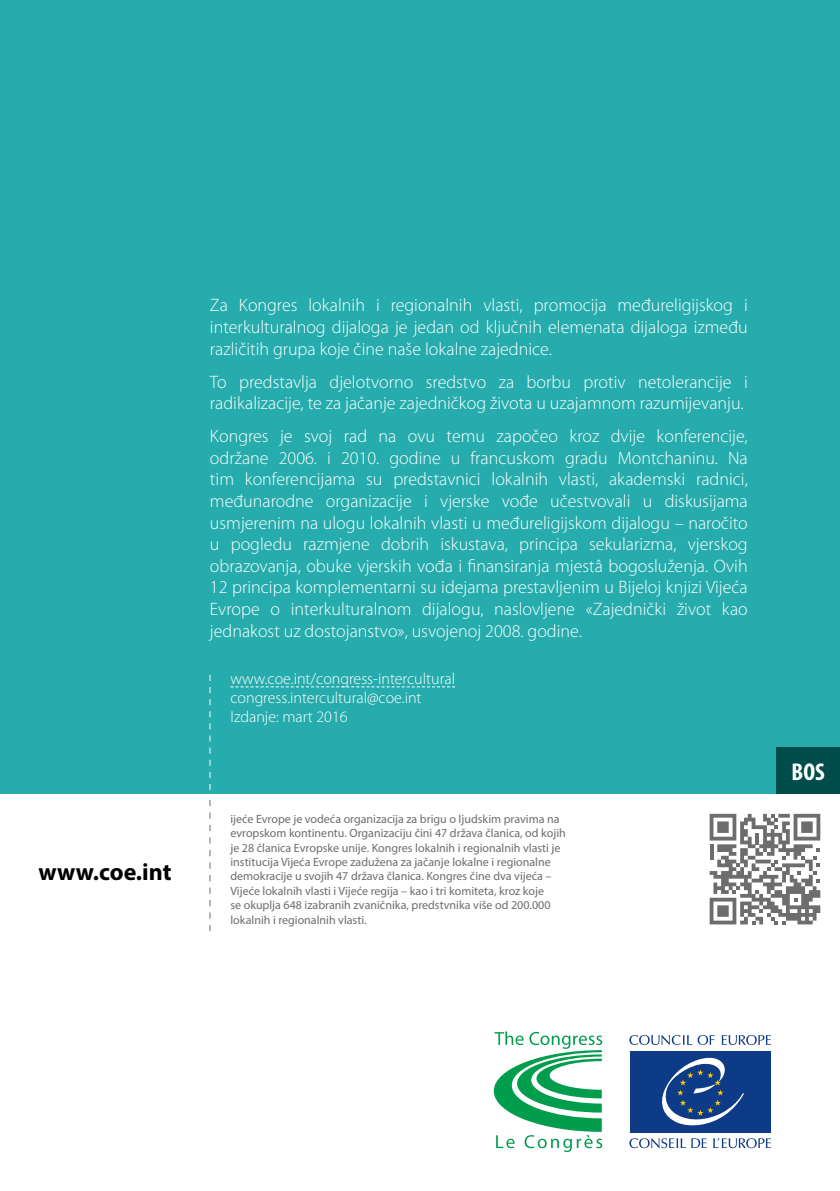
<style>
.page{position:relative;width:840px;height:1191px;background:#fff}
.page>*{position:absolute;margin:0;border:0;box-sizing:border-box;transform-origin:0 0}
.t1{font:700 condensed 24.4px "Myriad Pro";color:#fff}
.t2{font:700 24px "Myriad Pro";color:#000}
.paragraphe{font:300 18px/21.6px "Myriad Pro";color:#fff;text-align:justify}
.paragraphe-2{font:300 16px "Myriad Pro";color:#fff}
.t3{font:12px/14.4px "Myriad Pro";color:#6d6d6d}
</style>
<div class="page">
<div style="left:0;top:0;width:839px;height:794px;background:#26acad"></div>
<svg style="left:230px;top:686px;width:225px;height:1px"></svg>
<svg style="left:209px;top:800px;width:1px;height:131px"></svg>
<svg style="left:209px;top:675px;width:1px;height:115px"></svg>
<svg style="left:493px;top:1031px;width:109px;height:121px"></svg>
<svg style="left:721px;top:1035px;width:49px;height:10px"></svg>
<svg style="left:629px;top:1035px;width:85px;height:10px"></svg>
<svg style="left:713px;top:1138px;width:57px;height:10px"></svg>
<svg style="left:691px;top:1138px;width:15px;height:10px"></svg>
<svg style="left:629px;top:1138px;width:56px;height:10px"></svg>
<div style="left:629px;top:1050px;width:141px;height:82px;background:#0d3b88"></div>
<svg style="left:662px;top:1057px;width:81px;height:68px"></svg>
<div style="left:776px;top:748px;width:63px;height:46px;background:#004c4b"></div>
<svg style="left:709px;top:814px;width:110px;height:110px"></svg>
<p class="t2" style="left:38px;top:856px;width:134px">www.coe.int</p>
<p class="paragraphe" style="left:210px;top:295px;width:539px">Za Kongres lokalnih i regionalnih vlasti, promocija međureligijskog i interkulturalnog dijaloga je jedan od ključnih elemenata dijaloga između različitih grupa koje čine naše lokalne zajednice.</p>
<p class="paragraphe" style="left:210px;top:371px;width:539px">To predstavlja djelotvorno sredstvo za borbu protiv netolerancije i radikalizacije, te za jačanje zajedničkog života u uzajamnom razumijevanju.</p>
<p class="paragraphe" style="left:210px;top:426px;width:539px">Kongres je svoj rad na ovu temu započeo kroz dvije konferencije, održane 2006. i 2010. godine u francuskom gradu Montchaninu. Na tim konferencijama su predstavnici lokalnih vlasti, akademski radnici, međunarodne organizacije i vjerske vođe učestvovali u diskusijama usmjerenim na ulogu lokalnih vlasti u međureligijskom dijalogu – naročito u pogledu razmjene dobrih iskustava, principa sekularizma, vjerskog obrazovanja, obuke vjerskih vođa i finansiranja mjestâ bogosluženja. Ovih 12 principa komplementarni su idejama prestavljenim u Bijeloj knjizi Vijeća Evrope o interkulturalnom dijalogu, naslovljene «Zajednički život kao jednakost uz dostojanstvo», usvojenoj 2008. godine.</p>
<p class="paragraphe-2" style="left:230px;top:669px;width:226px">www.coe.int/congress-intercultural</p>
<p class="paragraphe-2" style="left:230px;top:689px;width:192px">congress.intercultural@coe.int</p>
<p class="paragraphe-2" style="left:230px;top:708px;width:119px">Izdanje: mart 2016</p>
<p class="t3" style="left:230px;top:811px;width:337px">ijeće Evrope je vodeća organizacija za brigu o ljudskim pravima na evropskom kontinentu. Organizaciju čini 47 država članica, od kojih je 28 članica Evropske unije. Kongres lokalnih i regionalnih vlasti je institucija Vijeća Evrope zadužena za jačanje lokalne i regionalne demokracije u svojih 47 država članica. Kongres čine dva vijeća – Vijeće lokalnih vlasti i Vijeće regija – kao i tri komiteta, kroz koje<br>se okuplja 648 izabranih zvaničnika, predstvnika više od 200.000 lokalnih i regionalnih vlasti.</p>
<p class="t1" style="left:791px;top:757px;width:35px">BOS</p>
</div>
